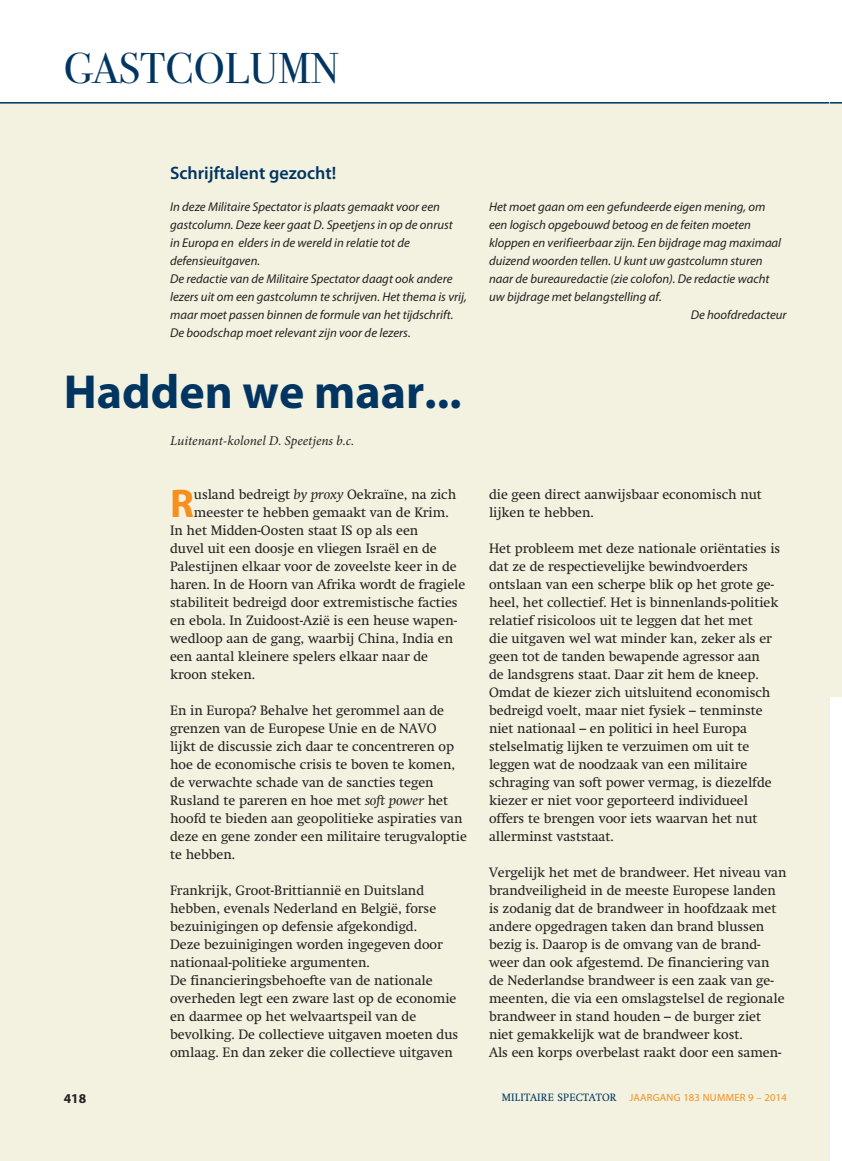
<style>
.page{position:relative;width:842px;height:1161px;background:#fff}
.page>*{position:absolute;margin:0;border:0;box-sizing:border-box;transform-origin:0 0}
.t1{font:700 48px "Myriad Pro";color:#003562}
.t2{font:45px "Bodoni Seventytwo EF";color:#003562}
.t3{font:700 40.2px "Myriad Pro";color:#f68f1e}
.t4{font:600 18px "Myriad Pro";color:#003562}
.t5{font:13.5px/18px "Swift";color:#231f20}
.t6{font:italic 13.5px "Minion Pro";color:#231f20}
.t7{font:700 13.5px "Myriad Pro";color:#231f20}
.t8{font:italic 12.75px/18px "Myriad Pro";color:#231f20}
.t9{font:10.5px "Myriad Pro";letter-spacing:.025em;color:#f68f1e}
.s1{font-style:italic}
.s2{font-family:"Swift";color:#003562}
</style>
<div class="page">
<div style="left:829px;top:102px;width:13px;height:595px;background:#f3f1df"></div>
<svg style="left:829px;top:102px;width:13px;height:2px"></svg>
<div style="left:0;top:102px;width:829px;height:1059px;background:#f3f1df"></div>
<hr style="left:0;top:102px;width:829px;height:2px;background:#003562">
<h2 class="t2" style="left:64px;top:42px;width:277px">GASTCOLUMN</h2>
<h3 class="t4" style="left:170px;top:163px;width:168px">Schrijftalent gezocht!</h3>
<p class="t8" style="left:170px;top:198px;width:298px">In deze Militaire Spectator is plaats gemaakt voor een gastcolumn. Deze keer gaat D. Speetjens in op de onrust<br>in Europa en elders in de wereld in relatie tot de defensieuitgaven.<br>De redactie van de Militaire Spectator daagt ook andere lezers uit om een gastcolumn te schrijven. Het thema is vrij, maar moet passen binnen de formule van het tijdschrift.<br>De boodschap moet relevant zijn voor de lezers.</p>
<p class="t8" style="left:489px;top:198px;width:278px">Het moet gaan om een gefundeerde eigen mening, om</p>
<p class="t8" style="left:489px;top:216px;width:263px">een logisch opgebouwd betoog en de feiten moeten</p>
<p class="t8" style="left:489px;top:234px;width:294px">kloppen en verifieerbaar zijn. Een bijdrage mag maximaal</p>
<p class="t8" style="left:489px;top:252px;width:275px">duizend woorden tellen. U kunt uw gastcolumn sturen</p>
<p class="t8" style="left:489px;top:270px;width:282px">naar de bureauredactie (zie colofon). De redactie wacht</p>
<p class="t8" style="left:489px;top:288px;width:174px">uw bijdrage met belangstelling af.</p>
<p class="t8" style="left:691px;top:306px;width:97px">De hoofdredacteur</p>
<h1 class="t1" style="left:64px;top:365px;width:399px">Hadden we maar...</h1>
<p class="t6" style="left:170px;top:431px;width:186px">Luitenant-kolonel D. Speetjens b.c.</p>
<h3 class="t3" style="left:170px;top:481px;width:25px">R</h3>
<p class="t5" style="left:194px;top:485px;width:264px">usland bedreigt <span class="s1">by proxy</span> Oekraïne, na zich</p>
<p class="t5" style="left:194px;top:503px;width:256px">meester te hebben gemaakt van de Krim.</p>
<p class="t5" style="left:170px;top:521px;width:250px">In het Midden-Oosten staat IS op als een</p>
<p class="t5" style="left:170px;top:539px;width:268px">duvel uit een doosje en vliegen Israël en de</p>
<p class="t5" style="left:170px;top:557px;width:288px">Palestijnen elkaar voor de zoveelste keer in de</p>
<p class="t5" style="left:170px;top:575px;width:297px">haren. In de Hoorn van Afrika wordt de fragiele</p>
<p class="t5" style="left:170px;top:593px;width:289px">stabiliteit bedreigd door extremistische facties</p>
<p class="t5" style="left:170px;top:611px;width:289px">en ebola. In Zuidoost-Azië is een heuse wapen-</p>
<p class="t5" style="left:170px;top:629px;width:285px">wedloop aan de gang, waarbij China, India en</p>
<p class="t5" style="left:170px;top:647px;width:259px">een aantal kleinere spelers elkaar naar de</p>
<p class="t5" style="left:170px;top:665px;width:87px">kroon steken.</p>
<p class="t5" style="left:170px;top:701px;width:298px">En in Europa? Behalve het gerommel aan de grenzen van de Europese Unie en de NAVO<br>lijkt de discussie zich daar te concentreren op hoe de economische crisis te boven te komen, de verwachte schade van de sancties tegen Rusland te pareren en hoe met <span class="s1">soft power</span> het hoofd te bieden aan geopolitieke aspiraties van deze en gene zonder een militaire terugvaloptie te hebben.</p>
<p class="t5" style="left:170px;top:881px;width:290px">Frankrijk, Groot-Brittiannië en Duitsland hebben, evenals Nederland en België, forse bezuinigingen op defensie afgekondigd.<br>Deze bezuinigingen worden ingegeven door nationaal-politieke argumenten.<br>De financieringsbehoefte van de nationale overheden legt een zware last op de economie en daarmee op het welvaartspeil van de bevolking. De collectieve uitgaven moeten dus omlaag. En dan zeker die collectieve uitgaven</p>
<p class="t5" style="left:489px;top:485px;width:274px">die geen direct aanwijsbaar economisch nut lijken te hebben.</p>
<p class="t5" style="left:489px;top:539px;width:293px">Het probleem met deze nationale oriëntaties is dat ze de respectievelijke bewindvoerders ontslaan van een scherpe blik op het grote ge&shy;heel, het collectief. Het is binnenlands-politiek relatief risicoloos uit te leggen dat het met<br>die uitgaven wel wat minder kan, zeker als er geen tot de tanden bewapende agressor aan<br>de landsgrens staat. Daar zit hem de kneep.<br>Omdat de kiezer zich uitsluitend economisch bedreigd voelt, maar niet fysiek – tenminste niet nationaal – en politici in heel Europa stelselmatig lijken te verzuimen om uit te leggen wat de noodzaak van een militaire schraging van soft power vermag, is diezelfde kiezer er niet voor geporteerd individueel offers te brengen voor iets waarvan het nut allerminst vaststaat.</p>
<p class="t5" style="left:489px;top:863px;width:299px">Vergelijk het met de brandweer. Het niveau van brandveiligheid in de meeste Europese landen is zodanig dat de brandweer in hoofdzaak met andere opgedragen taken dan brand blussen bezig is. Daarop is de omvang van de brand&shy;weer dan ook afgestemd. De financiering van de Nederlandse brandweer is een zaak van ge&shy;meenten, die via een omslagstelsel de regionale brandweer in stand houden – de burger ziet niet gemakkelijk wat de brandweer kost.<br>Als een korps overbelast raakt door een samen-</p>
<p class="t7" style="left:64px;top:1091px;width:24px">418</p>
<p class="t9" style="left:502px;top:1091px;width:287px"><span class="s2">MILITAIRE SPECTATOR</span> JAARGANG 183 NUMMER 9 – 2014</p>
</div>
